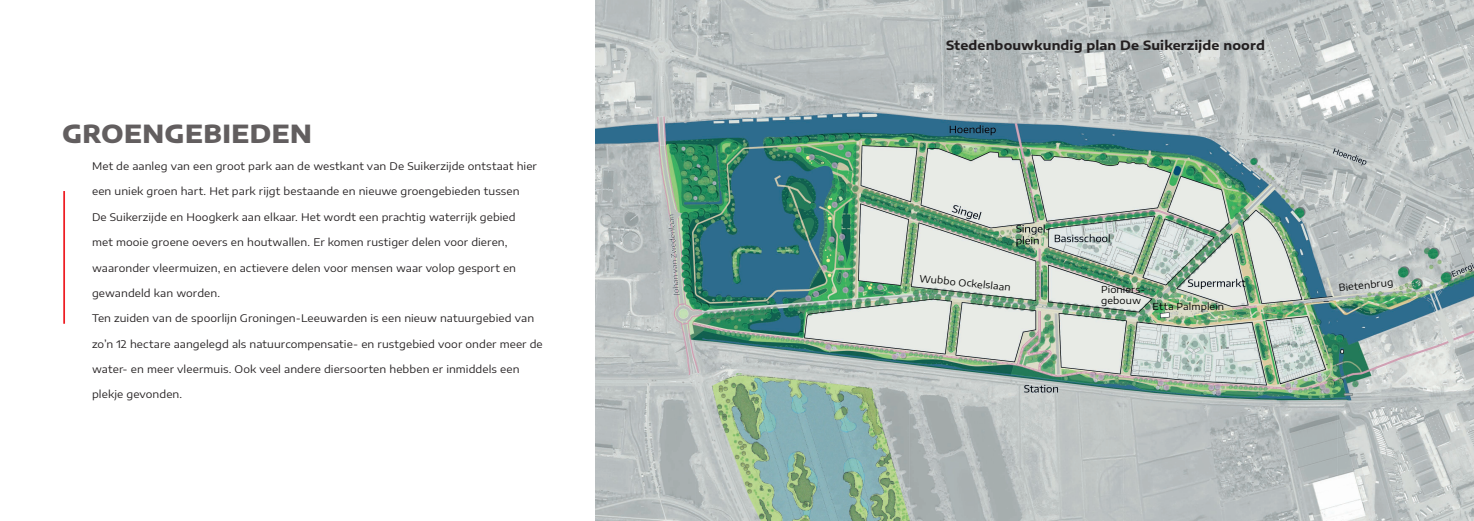
<style>
.page{position:relative;width:1474px;height:521px;background:#fff}
.page>*{position:absolute;margin:0;border:0;box-sizing:border-box;transform-origin:0 0}
.t1{font:800 24.5px "Encode Sans Expanded";letter-spacing:.015em;color:#625e5f}
.t2{font:700 12.6px "Encode Sans Expanded";letter-spacing:.01em;color:#231f20}
.t3{font:10.5px "Encode Sans Expanded";letter-spacing:.01em;color:#231f20}
.t4{font:9.62px "Encode Sans Expanded";letter-spacing:.01em;color:#010101}
</style>
<div class="page">
<img style="left:595px;top:0;width:878px;height:521px">
<hr style="left:63px;top:191px;width:2px;height:133px;background:#ee1d23">
<p class="t1" style="left:62px;top:115px;width:251px">GROENGEBIEDEN</p>
<p class="t3" style="left:92px;top:159px;width:446px">Met de aanleg van een groot park aan de westkant van De Suikerzijde ontstaat hier</p>
<p class="t3" style="left:92px;top:184px;width:429px">een uniek groen hart. Het park rijgt bestaande en nieuwe groengebieden tussen</p>
<p class="t3" style="left:92px;top:209px;width:425px">De Suikerzijde en Hoogkerk aan elkaar. Het wordt een prachtig waterrijk gebied</p>
<p class="t3" style="left:92px;top:235px;width:417px">met mooie groene oevers en houtwallen. Er komen rustiger delen voor dieren,</p>
<p class="t3" style="left:92px;top:260px;width:425px">waaronder vleermuizen, en actievere delen voor mensen waar volop gesport en</p>
<p class="t3" style="left:92px;top:286px;width:129px">gewandeld kan worden.</p>
<p class="t3" style="left:92px;top:311px;width:443px">Ten zuiden van de spoorlijn Groningen-Leeuwarden is een nieuw natuurgebied van</p>
<p class="t3" style="left:92px;top:336px;width:452px">zo’n 12 hectare aangelegd als natuurcompensatie- en rustgebied voor onder meer de</p>
<p class="t3" style="left:92px;top:362px;width:429px">water- en meer vleermuis. Ook veel andere diersoorten hebben er inmiddels een</p>
<p class="t3" style="left:92px;top:387px;width:92px">plekje gevonden.</p>
<p class="t2" style="left:946px;top:35px;width:320px">Stedenbouwkundig plan De Suikerzijde noord</p>
<p class="t4" style="left:920px;top:271px;width:93px;rotate:6deg">Wubbo Ockelslaan</p>
<p class="t4" style="left:1101px;top:283px;width:46px">Pioniers-</p>
<p class="t4" style="left:1337px;top:281px;width:56px;rotate:-6deg">Bietenbrug</p>
<p class="t4" style="left:1101px;top:293px;width:42px">gebouw</p>
<p class="t4" style="left:1152px;top:300px;width:73px">Etta Palmplein</p>
</div>
